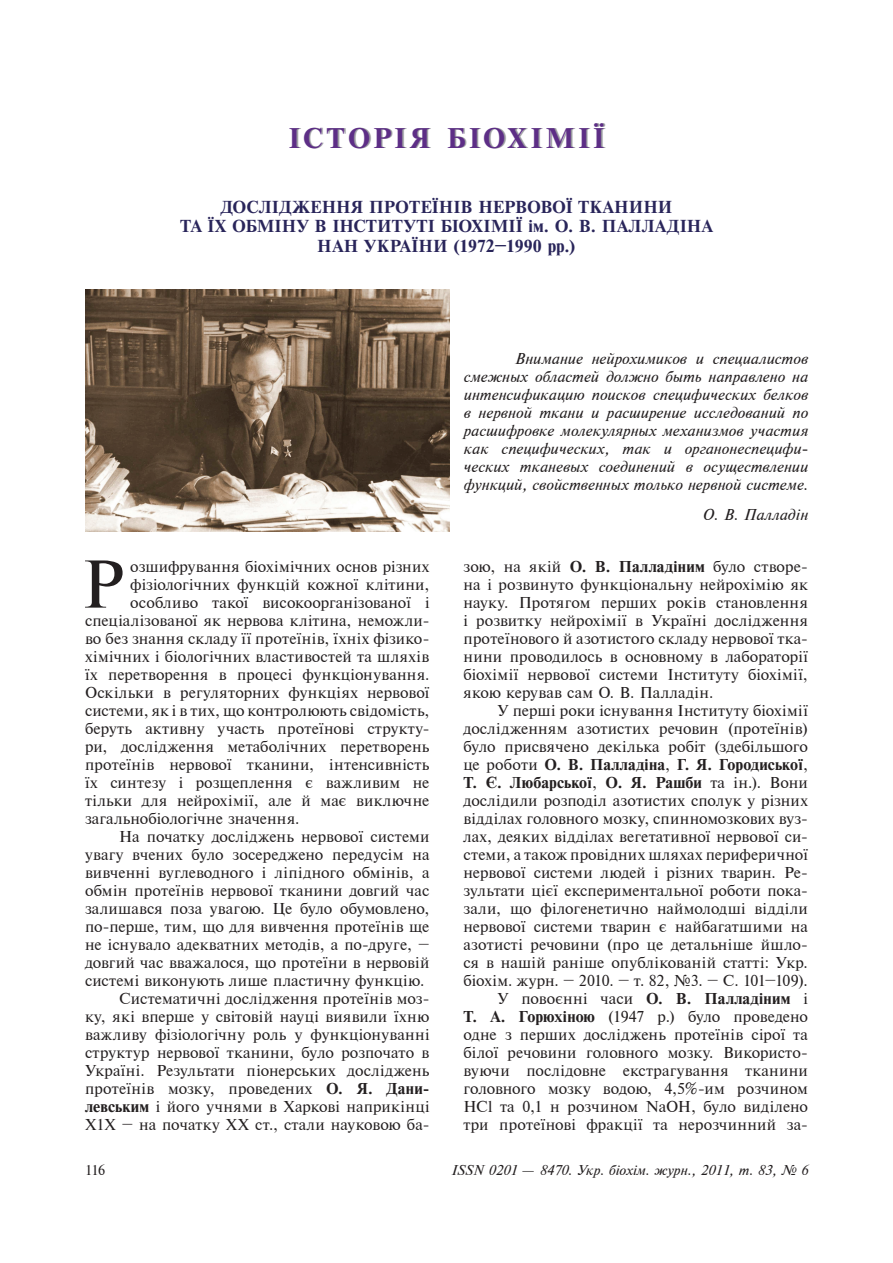
<style>
.page{position:relative;width:893px;height:1263px;background:#fff}
.page>*{position:absolute;margin:0;border:0;box-sizing:border-box;transform-origin:0 0}
.t1{font:63.45px "Newton C";color:#231f20}
.t2{font:27px "Newton C Bold";letter-spacing:.16em;color:#5d2e86}
.t3{font:16.5px "Newton C Bold";letter-spacing:.01em;color:#29255a}
.t4{font:15px/18px "Newton C";letter-spacing:.01em;color:#231f20;text-align:justify}
.t5{font:15px/18px "Newton C Italic";color:#231f20;text-align:justify}
.t6{font:15px/18px "Newton C Bold";letter-spacing:.01em;color:#231f20}
.t7{font:13.5px "Newton C Italic";color:#231f20}
.t8{font:13.5px "Newton C";color:#231f20}
.s1{color:#9d9fa2}
.s2{font-family:"Newton C Bold"}
.s3{font-family:"Newton C"}
</style>
<div class="page">
<img style="left:85px;top:289px;width:365px;height:243px">
<h2 class="t2" style="left:289px;top:122px;width:317px">Істор<span class="s1">і</span>я б<span class="s1">і</span>ох<span class="s1">і</span>м<span class="s1">і</span>ї</h2>
<p class="t3" style="left:221px;top:197px;width:453px">Дослідження протеїнів нервової тканини</p>
<p class="t3" style="left:180px;top:217px;width:534px">та їх обміну в Інституті біохімії ім. О. В. Палладіна</p>
<p class="t3" style="left:317px;top:236px;width:15px">НАН</p>
<p class="t3" style="left:364px;top:236px;width:213px">України (1972–1990 рр.)</p>
<h1 class="t1" style="left:82px;top:548px;width:43px">Р</h1>
<p class="t4" style="left:130px;top:557px;width:301px">озшифрування біохімічних основ різних</p>
<p class="t4" style="left:130px;top:575px;width:301px">фізіологічних функцій кожної клітини,</p>
<p class="t4" style="left:130px;top:593px;width:301px">особливо такої високоорганізованої і</p>
<p class="t4" style="left:85px;top:611px;width:346px">спеціалізованої як нервова клітина, неможли-</p>
<p class="t4" style="left:85px;top:629px;width:346px">во без знання складу її протеїнів, їхніх фізико-</p>
<p class="t4" style="left:85px;top:647px;width:346px">хімічних і біологічних властивостей та шляхів</p>
<p class="t4" style="left:85px;top:665px;width:346px">їх перетворення в процесі функціонування.</p>
<p class="t4" style="left:85px;top:683px;width:346px">Оскільки в регуляторних функціях нервової</p>
<p class="t4" style="left:85px;top:701px;width:346px">системи, як і в тих, що контролюють свідомість,</p>
<p class="t4" style="left:85px;top:719px;width:346px">беруть активну участь протеїнові структу-</p>
<p class="t4" style="left:85px;top:737px;width:346px">ри, дослідження метаболічних перетворень</p>
<p class="t4" style="left:85px;top:755px;width:346px">протеїнів нервової тканини, інтенсивність</p>
<p class="t4" style="left:85px;top:773px;width:346px">їх синтезу і розщеплення є важливим не</p>
<p class="t4" style="left:85px;top:791px;width:346px">тільки для нейрохімії, але й має виключне</p>
<p class="t4" style="left:85px;top:809px;width:216px">загальнобіологічне значення.</p>
<p class="t4" style="left:119px;top:827px;width:312px">На початку досліджень нервової системи</p>
<p class="t4" style="left:85px;top:845px;width:346px">увагу вчених було зосереджено передусім на</p>
<p class="t4" style="left:85px;top:863px;width:346px">вивченні вуглеводного і ліпідного обмінів, а</p>
<p class="t4" style="left:85px;top:881px;width:346px">обмін протеїнів нервової тканини довгий час</p>
<p class="t4" style="left:85px;top:899px;width:346px">залишався поза увагою. Це було обумовлено,</p>
<p class="t4" style="left:85px;top:917px;width:346px">по-перше, тим, що для вивчення протеїнів ще</p>
<p class="t4" style="left:85px;top:935px;width:346px">не існувало адекватних методів, а по-друге, –</p>
<p class="t4" style="left:85px;top:953px;width:346px">довгий час вважалося, що протеїни в нервовій</p>
<p class="t4" style="left:85px;top:971px;width:341px">системі виконують лише пластичну функцію.</p>
<p class="t4" style="left:119px;top:989px;width:312px">Систематичні дослідження протеїнів моз-</p>
<p class="t4" style="left:85px;top:1007px;width:346px">ку, які вперше у світовій науці виявили їхню</p>
<p class="t4" style="left:85px;top:1025px;width:346px">важливу фізіологічну роль у функціонуванні</p>
<p class="t4" style="left:85px;top:1043px;width:346px">структур нервової тканини, було розпочато в</p>
<p class="t4" style="left:85px;top:1061px;width:346px">Україні. Результати піонерських досліджень</p>
<p class="t4" style="left:85px;top:1079px;width:346px">протеїнів мозку, проведених <span class="s2">О. Я. Дани-</span></p>
<p class="t4" style="left:85px;top:1097px;width:346px"><span class="s2">левським</span> і його учнями в Харкові наприкінці</p>
<p class="t4" style="left:85px;top:1115px;width:346px">Х1Х – на початку ХХ ст., стали науковою ба-</p>
<p class="t5" style="left:463px;top:349px;width:346px;text-indent:51px">Внимание нейрохимиков и специалистов смежных областей должно быть направлено на интенсификацию поисков специфических белков в нервной ткани и расширение исследований по расшифровке молекулярных механизмов участия как специфических, так и органонеспецифи&shy;ческих тканевых соединений в осуществлении функций, свойственных только нервной системе.</p>
<p class="t5" style="left:702px;top:506px;width:108px">О. В. Палладін</p>
<p class="t4" style="left:463px;top:557px;width:346px">зою, на якій <span class="s2">О. В. Палладіним</span> було створе&shy;на і розвинуто функціональну нейрохімію як науку. Протягом перших років становлення і розвитку нейрохімії в Україні дослідження протеїнового й азотистого складу нервової тка&shy;нини проводилось в основному в лабораторії біохімії нервової системи Інституту біохімії, якою керував сам О. В. Палладін.</p>
<p class="t4" style="left:463px;top:701px;width:346px;text-indent:34px">У перші роки існування Інституту біохімії дослідженням азотистих речовин (протеїнів) було присвячено декілька робіт (здебільшого</p>
<p class="t6" style="left:463px;top:755px;width:346px"><span class="s3">це роботи</span> О. В. Палладіна<span class="s3">,</span> Г. Я . Городиської<span class="s3">,<br></span>Т. Є. Любарської<span class="s3">,</span> О. Я. Рашби <span class="s3">та ін.). Вони</span></p>
<p class="t4" style="left:463px;top:791px;width:346px;text-align:right">дослідили розподіл азотистих сполук у різних відділах головного мозку, спинномозкових вуз&shy;лах, деяких відділах вегетативної нервової си&shy;стеми, а також провідних шляхах периферичної нервової системи людей і різних тварин. Ре&shy;зультати цієї експериментальної роботи пока&shy;зали, що філогенетично наймолодші відділи нервової системи тварин є найбагатшими на азотисті речовини (про це детальніше йшло&shy;ся в нашій раніше опублікованій статті: Укр. біохім. журн. – 2010. – т. 82, №3. – С. 101–109).<br>У повоєнні часи <span class="s2">О. В. Палладіним</span> і<br><span class="s2">Т. А. Горюхіною</span> (1947 р.) було проведено одне з перших досліджень протеїнів сірої та білої речовини головного мозку. Використо&shy;вуючи послідовне екстрагування тканини головного мозку водою, 4,5%-им розчином HCl та 0,1 н розчином NaOH, було виділено три протеїнові фракції та нерозчинний за-</p>
<p class="t8" style="left:85px;top:1163px;width:22px">116</p>
<p class="t7" style="left:451px;top:1163px;width:358px">ISSN 0201 <span class="s3">—</span> 8470. Укр. біохім. журн., 2011, т. 83, № 6</p>
</div>
